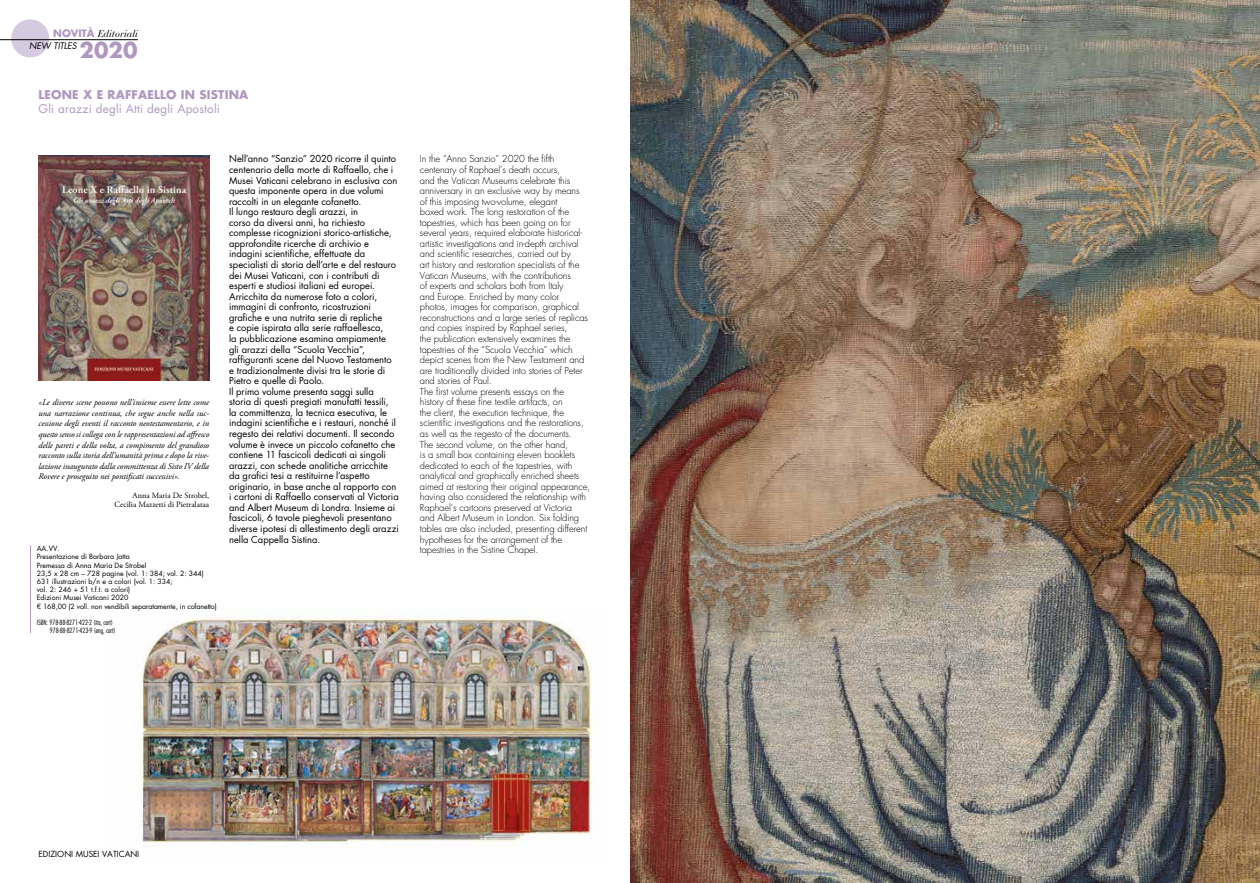
<style>
.page{position:relative;width:1260px;height:883px;background:#fff}
.page>*{position:absolute;margin:0;border:0;box-sizing:border-box;transform-origin:0 0}
.t1{font:700 21.15px "Futura Std";color:#af98c0}
.t2{font:11.7px "Futura Std";letter-spacing:.015em;color:#af98c0}
.t3{font:700 11.7px "Futura Std";letter-spacing:.015em;color:#af98c0}
.t4{font:italic 9.9px "Bauer Bodoni Std";color:#000}
.t5{font:300 9.45px/10.5px "Futura Std";letter-spacing:-.01em;color:#000}
.t6{font:9.45px/10.5px "Futura Std";color:#000}
.t7{font:italic 8.85px/10.5px "Adobe Garamond Pro";letter-spacing:-.01em;color:#000;text-align:justify}
.t8{font:italic 8.85px "Futura Std";color:#000}
.t9{font:8.25px/9.4px "Adobe Garamond Pro";color:#000;text-align:right}
.t10{font:8.25px "Futura Std";color:#000}
.t11{font:7.05px/8.2px "Futura Std";color:#000}
.t12{font:300 condensed 7.05px/8.2px "Futura Std";color:#000}
.s1{font-family:"Futura Std";font-weight:700;font-style:normal;color:#af98c0}
</style>
<div class="page">
<img style="left:141px;top:614px;width:458px;height:233px">
<div style="left:11px;top:19px;width:38px;height:38px;background:#d5cae0;border-radius:50%"></div>
<hr style="left:0;top:39px;width:138px;height:1px;background:#000">
<hr style="left:30px;top:545px;width:1px;height:88px;background:#af98c0">
<img style="left:39px;top:155px;width:170px;height:225px">
<img style="left:630px;top:1px;width:629px;height:881px">
<p class="t4" style="left:53px;top:28px;width:86px"><span class="s1">NOVITÀ</span> Editoriali</p>
<p class="t8" style="left:29px;top:40px;width:49px">NEW TITLES</p>
<h1 class="t1" style="left:80px;top:36px;width:59px">2020</h1>
<p class="t3" style="left:39px;top:87px;width:211px">LEONE X E RAFFAELLO IN SISTINA</p>
<p class="t2" style="left:39px;top:101px;width:183px">Gli arazzi degli Atti degli Apostoli</p>
<p class="t5" style="left:420px;top:154px;width:172px">In the “Anno Sanzio” 2020 the fifth centenary of Raphael’s death occurs,<br>and the Vatican Museums celebrate this anniversary in an exclusive way by means<br>of this imposing two-volume, elegant<br>boxed work. The long restoration of the tapestries, which has been going on for several years, required elaborate historical&shy;artistic investigations and in-depth archival and scientific researches, carried out by<br>art history and restoration specialists of the Vatican Museums, with the contributions<br>of experts and scholars both from Italy<br>and Europe. Enriched by many color<br>photos, images for comparison, graphical reconstructions and a large series of replicas and copies inspired by Raphael series,<br>the publication extensively examines the tapestries of the “Scuola Vecchia” which depict scenes from the New Testament and are traditionally divided into stories of Peter and stories of Paul.<br>The first volume presents essays on the<br>history of these fine textile artifacts, on<br>the client, the execution technique, the scientific investigations and the restorations, as well as the regesto of the documents.<br>The second volume, on the other hand,<br>is a small box containing eleven booklets dedicated to each of the tapestries, with analytical and graphically enriched sheets aimed at restoring their original appearance, having also considered the relationship with Raphael’s cartoons preserved at Victoria<br>and Albert Museum in London. Six folding tables are also included, presenting different hypotheses for the arrangement of the</p>
<p class="t6" style="left:229px;top:154px;width:171px">Nell’anno “Sanzio” 2020 ricorre il quinto centenario della morte di Raffaello, che i Musei Vaticani celebrano in esclusiva con questa imponente opera in due volumi raccolti in un elegante cofanetto.<br>Il lungo restauro degli arazzi, in<br>corso da diversi anni, ha richiesto complesse ricognizioni storico-artistiche, approfondite ricerche di archivio e indagini scientifiche, effettuate da specialisti di storia dell’arte e del restauro dei Musei Vaticani, con i contributi di esperti e studiosi italiani ed europei.<br>Arricchita da numerose foto a colori, immagini di confronto, ricostruzioni grafiche e una nutrita serie di repliche<br>e copie ispirata alla serie raffaellesca,<br>la pubblicazione esamina ampiamente<br>gli arazzi della “Scuola Vecchia”, raffiguranti scene del Nuovo Testamento<br>e tradizionalmente divisi tra le storie di Pietro e quelle di Paolo.<br>Il primo volume presenta saggi sulla<br>storia di questi pregiati manufatti tessili,<br>la committenza, la tecnica esecutiva, le indagini scientifiche e i restauri, nonché il regesto dei relativi documenti. Il secondo volume è invece un piccolo cofanetto che contiene 11 fascicoli dedicati ai singoli arazzi, con schede analitiche arricchite da grafici tesi a restituirne l’aspetto originario, in base anche al rapporto con i cartoni di Raffaello conservati al Victoria and Albert Museum di Londra. Insieme ai fascicoli, 6 tavole pieghevoli presentano diverse ipotesi di allestimento degli arazzi nella Cappella Sistina.</p>
<p class="t7" style="left:39px;top:397px;width:172px">«Le diverse scene possono nell’insieme essere lette come una narrazione continua, che segue anche nella suc&shy;cessione degli eventi il racconto neotestamentario, e in questo senso si collega con le rappresentazioni ad affresco delle pareti e della volta, a compimento del grandioso racconto sulla storia dell’umanità prima e dopo la rive&shy;lazione inaugurato dalla committenza di Sisto IV della Rovere e proseguito nei pontificati successivi».</p>
<p class="t9" style="left:115px;top:491px;width:96px">Anna Maria De Strobel,<br>Cecilia Mazzetti di Pietralataa</p>
<p class="t11" style="left:37px;top:544px;width:24px">AA.VV.</p>
<p class="t5" style="left:420px;top:544px;width:120px">tapestries in the Sistine Chapel.</p>
<p class="t11" style="left:37px;top:552px;width:182px">Presentazione di Barbara Jatta<br>Premessa di Anna Maria De Strobel<br>23,5 x 28 cm – 728 pagine (vol. 1: 384; vol. 2: 344)<br>631 illustrazioni b/n e a colori (vol. 1: 334;<br>vol. 2: 246 + 51 t.f.t. a colori)<br>Edizioni Musei Vaticani 2020<br>€ 168,00 (2 voll. non vendibili separatamente, in cofanetto)</p>
<p class="t12" style="left:50px;top:618px;width:67px;text-indent:-13px">ISBN: 978-88-8271-422-2 (ita, cart)<br>978-88-8271-423-9 (eng, cart)</p>
<p class="t10" style="left:39px;top:848px;width:102px">EDIZIONI MUSEI VATICANI</p>
</div>
